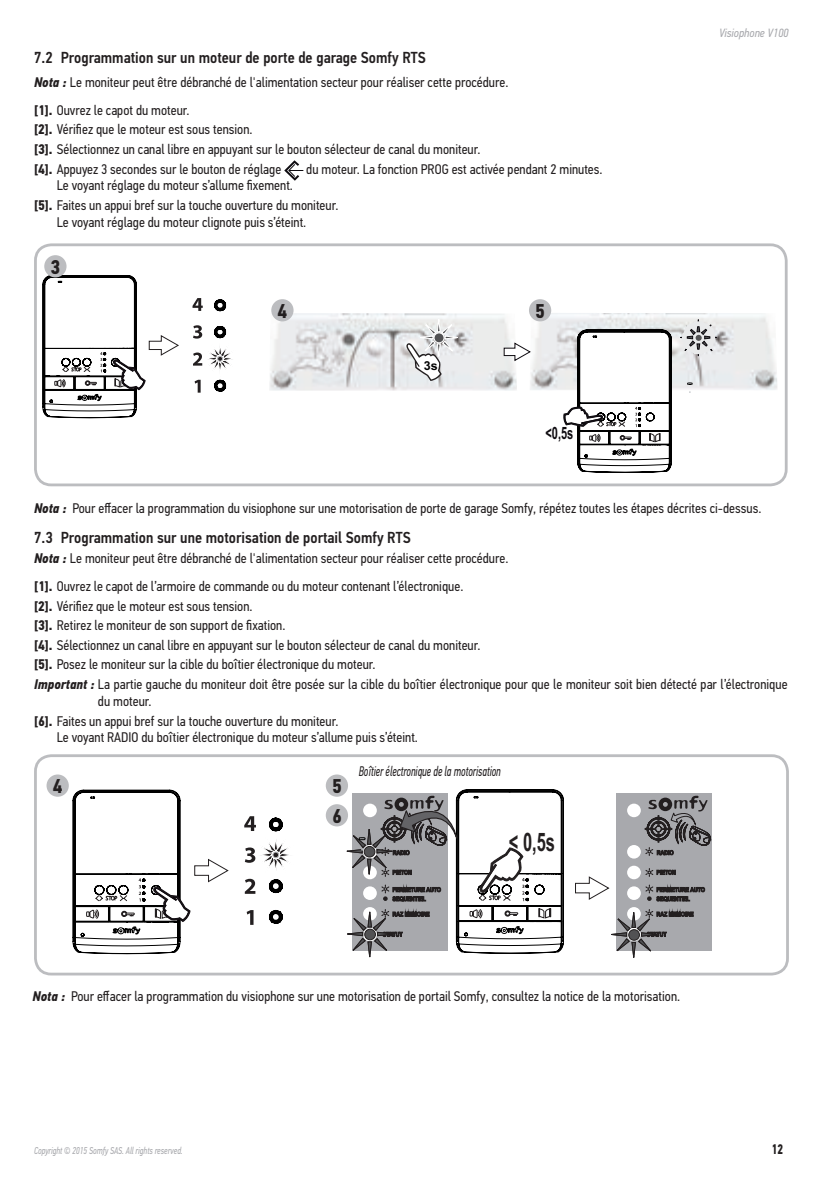
<style>
.page{position:relative;width:840px;height:1191px;background:#fff}
.page>*{position:absolute;margin:0;border:0;box-sizing:border-box;transform-origin:0 0}
.t1{font:700 25.6px "Arial";color:#231f20;scale:.64 1}
.t2{font:700 20px/29.6px "PF Din Text Cond Pro";color:#231f20}
.t3{font:700 17px "Arial";color:#0e0b10;scale:.65 1}
.t4{font:500 16px "PF Din Text Cond Pro";color:#231f20}
.t5{font:14px/19.6px "PF Din Text Cond Pro";color:#231f20}
.t6{font:italic 14px "PF Din Text Cond Pro";color:#231f20;scale:.75 1}
.t7{font:700 14px "PF Din Text Cond Pro";color:#231f20;scale:.85 1}
.t8{font:700 12.4px "Arial";color:#000}
.t9{font:italic 12px "PF Din Text Cond Pro";color:#a8a9ad}
.t10{font:italic 10px "PF Din Text Cond Pro";color:#a8a9ad;scale:.85 1}
.s1{font-weight:700;font-style:italic}
.s2{font-weight:700}
</style>
<div class="page">
<img style="left:293px;top:313px;width:223px;height:77px">
<img style="left:530px;top:313px;width:247px;height:77px">
<svg style="left:406px;top:318px;width:52px;height:63px"></svg>
<div style="left:434px;top:333px;width:10px;height:10px;background:#525254;border-radius:50%"></div>
<div style="left:433px;top:332px;width:11px;height:11px;border:1px solid #fff;border-radius:50%"></div>
<svg style="left:503px;top:342px;width:27px;height:19px"></svg>
<svg style="left:43px;top:270px;width:250px;height:149px"></svg>
<svg style="left:563px;top:313px;width:161px;height:160px"></svg>
<div style="left:34px;top:243px;width:753px;height:243px;border:3px solid #bcbdc0;border-radius:16px"></div>
<svg style="left:284px;top:160px;width:19px;height:21px"></svg>
<div style="left:44px;top:255px;width:22px;height:22px;background:#bcbdc0;border-radius:50%"></div>
<div style="left:271px;top:299px;width:22px;height:22px;background:#bcbdc0;border-radius:50%"></div>
<div style="left:528px;top:299px;width:23px;height:22px;background:#bcbdc0;border-radius:50%"></div>
<div style="left:615px;top:792px;width:96px;height:158px;background:#a8a9ad"></div>
<svg style="left:575px;top:795px;width:135px;height:162px"></svg>
<div style="left:628px;top:929px;width:11px;height:11px;background:#525254;border-radius:50%"></div>
<div style="left:628px;top:929px;width:11px;height:11px;border:1px solid #231f20;border-radius:50%"></div>
<svg style="left:73px;top:789px;width:71px;height:166px"></svg>
<svg style="left:144px;top:788px;width:204px;height:166px"></svg>
<svg style="left:246px;top:910px;width:7px;height:15px"></svg>
<svg style="left:244px;top:816px;width:52px;height:78px"></svg>
<svg style="left:346px;top:789px;width:218px;height:168px"></svg>
<div style="left:34px;top:754px;width:754px;height:221px;border:3px solid #bcbdc0;border-radius:16px"></div>
<div style="left:46px;top:774px;width:23px;height:22px;background:#bcbdc0;border-radius:50%"></div>
<div style="left:325px;top:774px;width:23px;height:22px;background:#bcbdc0;border-radius:50%"></div>
<div style="left:325px;top:804px;width:23px;height:22px;background:#bcbdc0;border-radius:50%"></div>
<p class="t4" style="left:34px;top:48px;width:393px">7.2 Programmation sur un moteur de porte de garage Somfy RTS</p>
<p class="t5" style="left:34px;top:68px;width:475px;line-height:28.2px"><span class="s1">Nota :</span> Le moniteur peut être débranché de l'alimentation secteur pour réaliser cette procédure. <span class="s2">[1].</span> Ouvrez le capot du moteur.</p>
<p class="t5" style="left:34px;top:120px;width:448px"><span class="s2">[2].</span> Vérifiez que le moteur est sous tension.<br><span class="s2">[3].</span> Sélectionnez un canal libre en appuyant sur le bouton sélecteur de canal du moniteur. <span class="s2">[4].</span> Appuyez 3 secondes sur le bouton de réglage</p>
<p class="t5" style="left:306px;top:159px;width:298px">du moteur. La fonction PROG est activée pendant 2 minutes.</p>
<p class="t5" style="left:34px;top:176px;width:306px;text-indent:23px">Le voyant réglage du moteur s’allume fixement.<br><span class="s2">[5].</span> Faites un appui bref sur la touche ouverture du moniteur.</p>
<p class="t5" style="left:57px;top:212px;width:251px">Le voyant réglage du moteur clignote puis s’éteint.</p>
<h2 class="t2" style="left:50px;top:253px;width:11px">3</h2>
<h2 class="t2" style="left:277px;top:297px;width:11px">4</h2>
<h2 class="t2" style="left:535px;top:297px;width:11px">5</h2>
<p class="t8" style="left:423px;top:358px;width:15px">3s</p>
<p class="t3" style="left:545px;top:422px;width:44px">&lt;0,5s</p>
<p class="t9" style="left:718px;top:26px;width:71px">Visiophone V100</p>
<p class="t5" style="left:34px;top:498px;width:728px"><span class="s1">Nota :</span> Pour effacer la programmation du visiophone sur une motorisation de porte de garage Somfy, répétez toutes les étapes décrites ci-dessus.</p>
<p class="t4" style="left:34px;top:528px;width:378px">7.3 Programmation sur une motorisation de portail Somfy RTS</p>
<p class="t5" style="left:34px;top:544px;width:475px;line-height:28.2px"><span class="s1">Nota :</span> Le moniteur peut être débranché de l'alimentation secteur pour réaliser cette procédure. <span class="s2">[1].</span> Ouvrez le capot de l’armoire de commande ou du moteur contenant l’électronique.</p>
<p class="t5" style="left:34px;top:596px;width:754px"><span class="s2">[2].</span> Vérifiez que le moteur est sous tension.<br><span class="s2">[3].</span> Retirez le moniteur de son support de fixation.<br><span class="s2">[4].</span> Sélectionnez un canal libre en appuyant sur le bouton sélecteur de canal du moniteur.<br><span class="s2">[5].</span> Posez le moniteur sur la cible du boîtier électronique du moteur.<br><span class="s1">Important :</span> La partie gauche du moniteur doit être posée sur la cible du boîtier électronique pour que le moniteur soit bien détecté par l’électronique</p>
<p class="t5" style="left:34px;top:691px;width:306px;text-indent:64px">du moteur.<br><span class="s2">[6].</span> Faites un appui bref sur la touche ouverture du moniteur.</p>
<p class="t5" style="left:57px;top:727px;width:362px">Le voyant RADIO du boîtier électronique du moteur s’allume puis s’éteint.</p>
<h2 class="t2" style="left:53px;top:772px;width:11px">4</h2>
<h2 class="t2" style="left:332px;top:772px;width:11px">5<br>6</h2>
<p class="t6" style="left:358px;top:763px;width:191px">Boîtier électronique de la motorisation</p>
<h1 class="t1" style="left:508px;top:825px;width:74px">&lt; 0,5s</h1>
<p class="t5" style="left:33px;top:986px;width:648px"><span class="s1">Nota :</span> Pour effacer la programmation du visiophone sur une motorisation de portail Somfy, consultez la notice de la motorisation.</p>
<p class="t10" style="left:34px;top:1144px;width:176px">Copyright © 2015 Somfy SAS. All rights reserved.</p>
<p class="t7" style="left:771px;top:1140px;width:15px">12</p>
</div>
